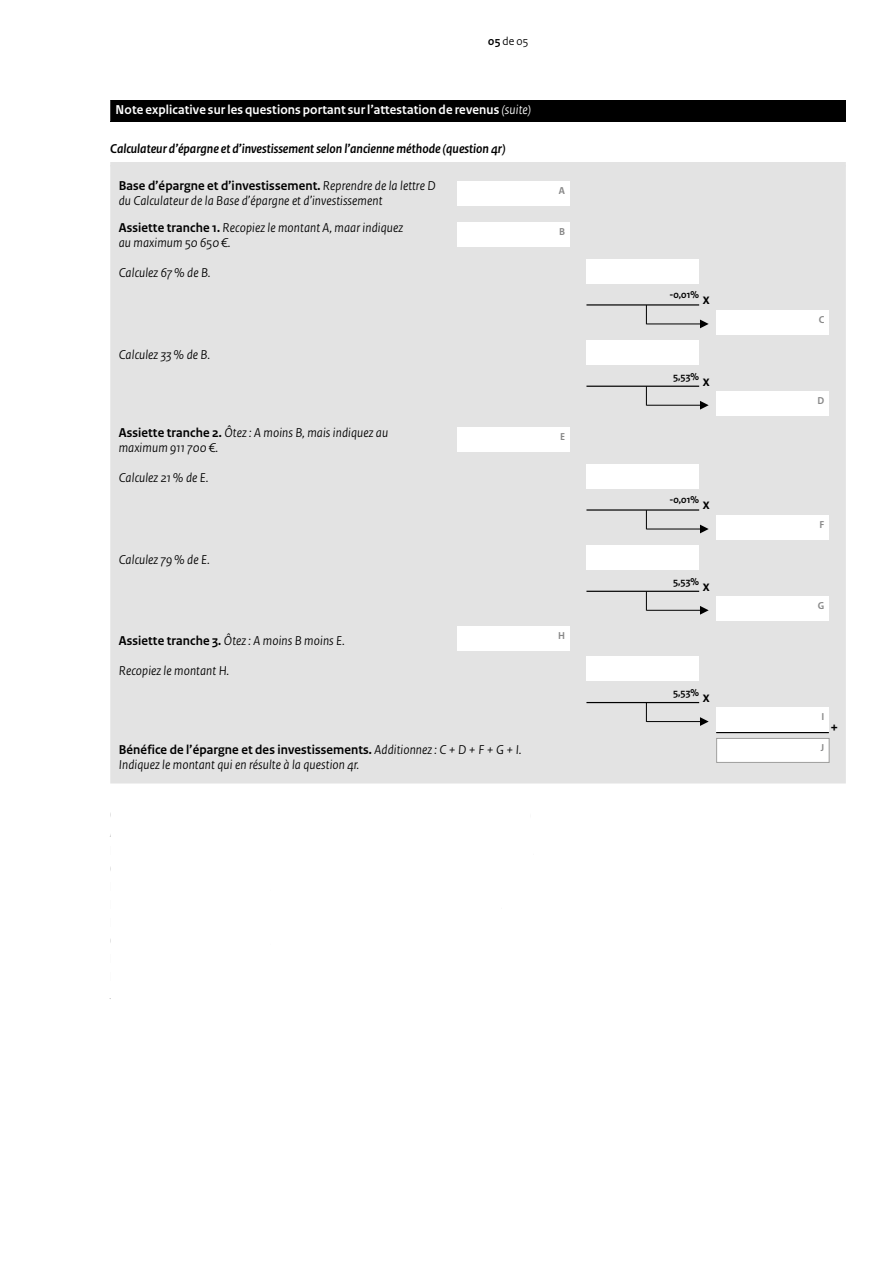
<style>
.page{position:relative;width:893px;height:1263px;background:#fff}
.page>*{position:absolute;margin:0;border:0;box-sizing:border-box;transform-origin:0 0}
.t1{font:700 15px "Rijksoverheid Sans Heading";color:#000}
.t2{font:italic 13.5px/15px "Rijksoverheid Sans Heading";letter-spacing:.01em;color:#000}
.t3{font:italic 700 13.5px "Rijksoverheid Sans Heading";color:#000}
.t4{font:700 13.5px "Rijksoverheid Sans Heading";letter-spacing:.01em;color:#fff}
.t5{font:12px "Rijksoverheid Sans Heading";color:#000}
.t6{font:700 10.5px "Rijksoverheid Sans Heading";color:#000}
.t7{font:700 10.5px "Rijksoverheid Sans Heading";color:#878787}
.s1{font-weight:700}
.s2{font-weight:400;font-style:italic}
.s3{font-weight:700;font-style:normal}
.s4{font-size:15px}
</style>
<div class="page">
<div style="left:110px;top:167px;width:736px;height:616px;background:#e3e3e3"></div>
<div style="left:110px;top:162px;width:736px;height:5px;background:#e3e3e3"></div>
<div style="left:457px;top:182px;width:112px;height:24px;background:#fff"></div>
<div style="left:457px;top:223px;width:112px;height:24px;background:#fff"></div>
<div style="left:586px;top:259px;width:113px;height:24px;background:#fff"></div>
<hr style="left:586px;top:304px;width:113px;height:2px;background:#000">
<svg style="left:646px;top:305px;width:1px;height:19px"></svg>
<hr style="left:647px;top:323px;width:53px;height:1px;background:#000">
<svg style="left:700px;top:320px;width:9px;height:8px"></svg>
<div style="left:716px;top:310px;width:113px;height:24px;background:#fff"></div>
<div style="left:586px;top:340px;width:113px;height:24px;background:#fff"></div>
<hr style="left:586px;top:386px;width:113px;height:1px;background:#000">
<svg style="left:646px;top:386px;width:1px;height:20px"></svg>
<hr style="left:647px;top:405px;width:53px;height:1px;background:#000">
<svg style="left:700px;top:401px;width:9px;height:9px"></svg>
<div style="left:716px;top:392px;width:113px;height:24px;background:#fff"></div>
<div style="left:457px;top:428px;width:112px;height:24px;background:#fff"></div>
<div style="left:586px;top:464px;width:113px;height:24px;background:#fff"></div>
<hr style="left:586px;top:509px;width:113px;height:2px;background:#000">
<svg style="left:646px;top:510px;width:1px;height:19px"></svg>
<hr style="left:647px;top:529px;width:53px;height:1px;background:#000">
<svg style="left:700px;top:525px;width:9px;height:8px"></svg>
<div style="left:716px;top:515px;width:113px;height:24px;background:#fff"></div>
<div style="left:586px;top:545px;width:113px;height:24px;background:#fff"></div>
<hr style="left:586px;top:591px;width:113px;height:1px;background:#000">
<svg style="left:646px;top:591px;width:1px;height:20px"></svg>
<hr style="left:647px;top:610px;width:53px;height:1px;background:#000">
<svg style="left:700px;top:606px;width:9px;height:9px"></svg>
<div style="left:716px;top:597px;width:113px;height:24px;background:#fff"></div>
<div style="left:457px;top:627px;width:112px;height:24px;background:#fff"></div>
<div style="left:586px;top:657px;width:113px;height:24px;background:#fff"></div>
<hr style="left:586px;top:702px;width:113px;height:1px;background:#000">
<svg style="left:646px;top:703px;width:1px;height:19px"></svg>
<hr style="left:647px;top:721px;width:53px;height:1px;background:#000">
<svg style="left:700px;top:717px;width:9px;height:9px"></svg>
<hr style="left:716px;top:732px;width:113px;height:1px;background:#000">
<div style="left:716px;top:708px;width:113px;height:24px;background:#fff"></div>
<div style="left:717px;top:738px;width:112px;height:24px;background:#fff"></div>
<div style="left:716px;top:738px;width:114px;height:25px;border:1px solid #9d9d9c"></div>
<div style="left:110px;top:100px;width:735px;height:21px;background:#000"></div>
<p class="t5" style="left:488px;top:34px;width:41px"><span class="s1">05</span> de 05</p>
<p class="t4" style="left:116px;top:102px;width:417px">Note explicative sur les questions portant sur l’attestation de revenus <span class="s2">(suite)</span></p>
<p class="t3" style="left:110px;top:141px;width:397px">Calculateur d’épargne et d’investissement selon l’ancienne méthode (question 4r)</p>
<p class="t2" style="left:119px;top:178px;width:319px"><span class="s3">Base d’épargne et d’investissement.</span> Reprendre de la lettre D du Calculateur de la Base d’épargne et d’investissement</p>
<p class="t7" style="left:559px;top:185px;width:8px">A</p>
<p class="t2" style="left:119px;top:221px;width:286px"><span class="s3">Assiette tranche 1.</span> Recopiez le montant A, maar indiquez au maximum 50 650 €.</p>
<p class="t7" style="left:559px;top:226px;width:7px">B</p>
<p class="t2" style="left:119px;top:266px;width:93px">Calculez 67% de B.</p>
<p class="t2" style="left:119px;top:347px;width:93px">Calculez 33% de B.</p>
<p class="t2" style="left:119px;top:426px;width:271px"><span class="s3">Assiette tranche 2.</span> Ôtez : A moins B, mais indiquez au maximum 911 700 €.</p>
<p class="t7" style="left:560px;top:431px;width:7px">E</p>
<p class="t2" style="left:119px;top:471px;width:91px">Calculez 21% de E.</p>
<p class="t2" style="left:119px;top:552px;width:92px">Calculez 79% de E.</p>
<p class="t2" style="left:119px;top:633px;width:228px"><span class="s3">Assiette tranche 3.</span> Ôtez : A moins B moins E.</p>
<p class="t7" style="left:558px;top:630px;width:8px">H</p>
<p class="t2" style="left:119px;top:663px;width:112px">Recopiez le montant H.</p>
<p class="t6" style="left:670px;top:289px;width:42px">-0,01% <span class="s4">x</span></p>
<p class="t6" style="left:673px;top:370px;width:38px">5,53% <span class="s4">x</span></p>
<p class="t6" style="left:670px;top:494px;width:42px">-0,01% <span class="s4">x</span></p>
<p class="t6" style="left:673px;top:575px;width:38px">5,53% <span class="s4">x</span></p>
<p class="t6" style="left:673px;top:687px;width:38px">5,53% <span class="s4">x</span></p>
<p class="t7" style="left:819px;top:313px;width:7px">C</p>
<p class="t7" style="left:818px;top:395px;width:8px">D</p>
<p class="t7" style="left:819px;top:518px;width:6px">F</p>
<p class="t7" style="left:818px;top:600px;width:8px">G</p>
<p class="t7" style="left:821px;top:711px;width:4px">I</p>
<p class="t1" style="left:830px;top:719px;width:9px">+</p>
<p class="t2" style="left:119px;top:742px;width:404px"><span class="s3">Bénéfice de l’épargne et des investissements.</span> Additionnez : C + D + F + G + I.<br>Indiquez le montant qui en résulte à la question 4r.</p>
<p class="t7" style="left:821px;top:742px;width:5px">J</p>
</div>
